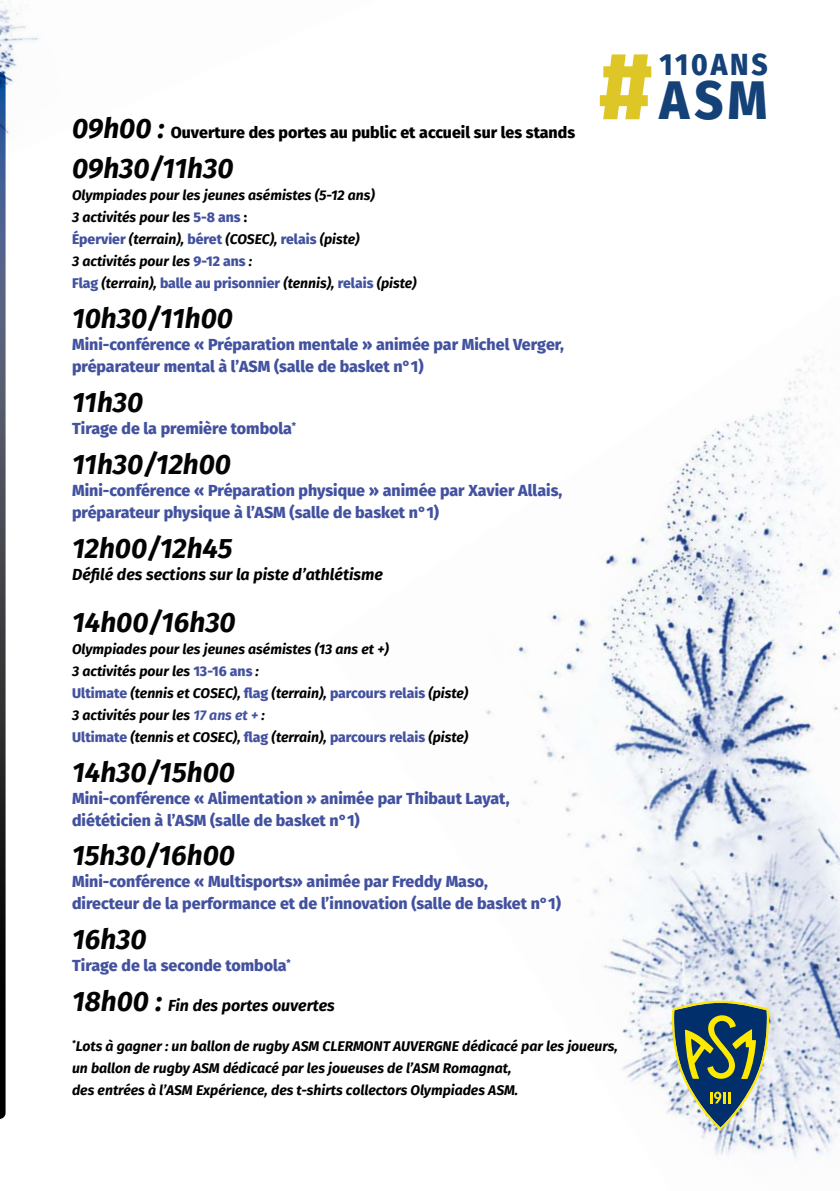
<style>
.page{position:relative;width:840px;height:1191px;background:#fff}
.page>*{position:absolute;margin:0;border:0;box-sizing:border-box;transform-origin:0 0}
.t1{font:800 95.6px "Fira Sans";color:#ddc626}
.t2{font:800 54.2px "Fira Sans";color:#144178;scale:.92 1}
.t3{font:800 30.4px "Fira Sans";letter-spacing:.1em;color:#144178;scale:.92 1}
.t4{font:italic 700 28px "Fira Sans";color:#030304}
.t5{font:800 16px/22.2px "Fira Sans";color:#42529f}
.t6{font:800 16px/22px "Fira Sans";color:#43529f}
.t7{font:italic 700 16px "Fira Sans";color:#000}
.t8{font:800 16px "Fira Sans";color:#000}
.t9{font:italic 700 14px/22px "Fira Sans";color:#000}
.s1{font-weight:700;font-style:italic;font-size:28px}
.s2{font-weight:800;font-style:normal;color:#42519f}
.s3{font-weight:800;font-style:normal;color:#010202}
.s4{font-weight:800;font-style:normal;color:#42529f}
.s5{font-weight:800;font-style:normal;color:#43529f}
.s6{color:#44529f}
.s7{font-weight:800;font-style:normal;color:#44529f}
.s8{color:#42529f}
.s9{font-size:28px;color:#030304}
</style>
<div class="page">
<img style="left:486px;top:358px;width:353px;height:801px">
<img style="left:0;top:1px;width:39px;height:133px">
<svg style="left:0;top:72px;width:6px;height:1047px;background:#3f4655"></svg>
<svg style="left:671px;top:1000px;width:97px;height:129px;background:#71877b"></svg>
<p class="t8" style="left:72px;top:119px;width:504px"><span class="s1">09h00 :</span> Ouverture des portes au public et accueil sur les stands</p>
<h1 class="t1" style="left:598px;top:3px;width:56px">#</h1>
<h3 class="t3" style="left:659px;top:38px;width:119px">110ANS</h3>
<h2 class="t2" style="left:659px;top:53px;width:118px">ASM</h2>
<h3 class="t4" style="left:72px;top:145px;width:163px">09h30/11h30</h3>
<p class="t9" style="left:72px;top:183px;width:346px">Olympiades pour les jeunes asémistes (5-12 ans)<br>3 activités pour les <span class="s2">5-8 ans</span> <span class="s3">:<br></span><span class="s2">Épervier</span> (terrain), <span class="s2">béret</span> (COSEC), <span class="s2">relais</span> (piste)<br>3 activités pour les <span class="s4">9-12 ans</span> :<br><span class="s4">Flag</span> (terrain), <span class="s4">balle au prisonnier</span> (tennis), <span class="s4">relais</span> (piste)</p>
<h3 class="t4" style="left:72px;top:294px;width:162px">10h30/11h00</h3>
<p class="t5" style="left:72px;top:332px;width:493px">Mini-conférence « Préparation mentale » animée par Michel Verger, préparateur mental à l’ASM (salle de basket n°1)</p>
<h3 class="t4" style="left:72px;top:378px;width:73px">11h30</h3>
<p class="t5" style="left:72px;top:416px;width:225px">Tirage de la première tombola<sup>*</sup></p>
<h3 class="t4" style="left:72px;top:440px;width:160px">11h30/12h00</h3>
<p class="t5" style="left:72px;top:478px;width:491px">Mini-conférence « Préparation physique » animée par Xavier Allais, préparateur physique à l’ASM (salle de basket n°1)</p>
<h3 class="t4" style="left:72px;top:524px;width:162px">12h00/12h45</h3>
<p class="t7" style="left:72px;top:561px;width:312px">Défilé des sections sur la piste d’athlétisme</p>
<h3 class="t4" style="left:72px;top:599px;width:165px">14h00/16h30</h3>
<p class="t9" style="left:72px;top:637px;width:397px">Olympiades pour les jeunes asémistes (13 ans et +)<br>3 activités pour les <span class="s5">13-16 ans</span> :<br><span class="s5">Ultimate</span> (tennis et COSEC), <span class="s5">flag</span> (terrain), <span class="s5">parcours relais</span> (piste)<br>3 activités pour les <span class="s6">17 ans et +</span> :<br><span class="s7">Ultimate</span> (tennis et COSEC), <span class="s7">flag</span> (terrain), <span class="s7">parcours relais</span> (piste)</p>
<h3 class="t4" style="left:72px;top:748px;width:164px">14h30/15h00</h3>
<p class="t6" style="left:72px;top:786px;width:438px">Mini-conférence « Alimentation » animée par Thibaut Layat, diététicien à l’ASM <span class="s8">(salle de basket n°1)</span></p>
<h3 class="t4" style="left:72px;top:831px;width:164px">15h30/16h00</h3>
<p class="t6" style="left:72px;top:869px;width:490px">Mini-conférence « Multisports» animée par Freddy Maso,<br>directeur de la performance et de l’innovation <span class="s8">(salle de basket n°1)</span></p>
<h3 class="t4" style="left:72px;top:915px;width:76px">16h30</h3>
<p class="t6" style="left:72px;top:953px;width:220px">Tirage de la seconde tombola<sup>*</sup></p>
<p class="t7" style="left:72px;top:992px;width:264px"><span class="s9">18h00 :</span> Fin des portes ouvertes</p>
<p class="t9" style="left:72px;top:1034px;width:547px"><sup>*</sup>Lots à gagner : un ballon de rugby ASM CLERMONT AUVERGNE dédicacé par les joueurs, un ballon de rugby ASM dédicacé par les joueuses de l’ASM Romagnat,<br>des entrées à l’ASM Expérience, des t-shirts collectors Olympiades ASM.</p>
</div>
